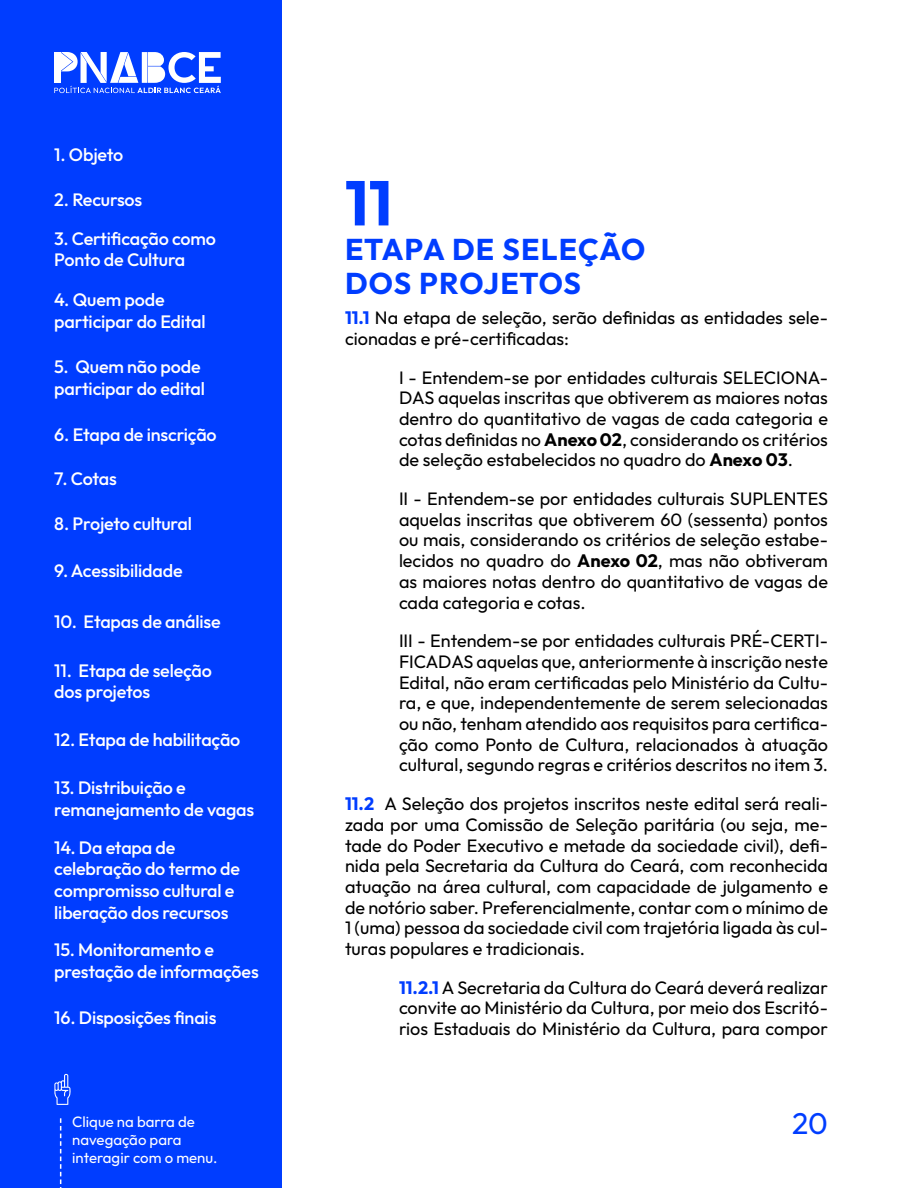
<style>
.page{position:relative;width:918px;height:1188px;background:#fff}
.page>*{position:absolute;margin:0;border:0;box-sizing:border-box;transform-origin:0 0}
.t1{font:700 63px "Outfit";color:#003dff}
.t2{font:700 30px/34.5px "Outfit";letter-spacing:.025em;color:#003dff}
.t3{font:30px "Outfit";color:#003dff}
.t4{font:18px/20.7px "Outfit";color:#000;text-align:justify}
.t5{font:500 18px/21.6px "Outfit";letter-spacing:-.01em;color:#fff}
.t6{font:15px/18px "Outfit";color:#fff}
.s1{font-weight:700;color:#003dff}
.s2{font-weight:700}
</style>
<div class="page">
<div style="left:0;top:0;width:282px;height:1188px;background:#003dff"></div>
<svg style="left:54px;top:52px;width:167px;height:41px"></svg>
<svg style="left:54px;top:1073px;width:17px;height:32px"></svg>
<svg style="left:60px;top:1118px;width:1px;height:70px"></svg>
<p class="t5" style="left:54px;top:144px;width:70px">1. Objeto</p>
<p class="t5" style="left:54px;top:188px;width:90px">2. Recursos</p>
<p class="t5" style="left:54px;top:227px;width:163px">3. Certificação como<br>Ponto de Cultura</p>
<p class="t5" style="left:54px;top:289px;width:153px">4. Quem pode participar do Edital</p>
<p class="t5" style="left:54px;top:355px;width:152px">5. Quem não pode participar do edital</p>
<p class="t5" style="left:54px;top:423px;width:164px">6. Etapa de inscrição</p>
<p class="t5" style="left:54px;top:468px;width:64px">7. Cotas</p>
<p class="t5" style="left:54px;top:512px;width:139px">8. Projeto cultural</p>
<p class="t5" style="left:54px;top:560px;width:130px">9. Acessibilidade</p>
<p class="t5" style="left:54px;top:610px;width:168px">10. Etapas de análise</p>
<p class="t5" style="left:54px;top:659px;width:159px">11. Etapa de seleção dos projetos</p>
<p class="t5" style="left:54px;top:729px;width:188px">12. Etapa de habilitação</p>
<p class="t5" style="left:54px;top:777px;width:201px">13. Distribuição e remanejamento de vagas</p>
<p class="t5" style="left:54px;top:836px;width:187px">14. Da etapa de celebração do termo de compromisso cultural e liberação dos recursos</p>
<p class="t5" style="left:54px;top:939px;width:206px">15. Monitoramento e prestação de informações</p>
<p class="t5" style="left:54px;top:1007px;width:164px">16. Disposições finais</p>
<h1 class="t1" style="left:345px;top:164px;width:49px">11</h1>
<h2 class="t2" style="left:345px;top:231px;width:302px">ETAPA DE SELEÇÃO<br>DOS PROJETOS</h2>
<p class="t4" style="left:345px;top:307px;width:484px"><span class="s1">11.1</span> Na etapa de seleção, serão definidas as entidades sele&shy;cionadas e pré-certificadas:</p>
<p class="t4" style="left:399px;top:366px;width:431px">I - Entendem-se por entidades culturais SELECIONA-DAS aquelas inscritas que obtiverem as maiores notas dentro do quantitativo de vagas de cada categoria e cotas definidas no <span class="s2">Anexo 02</span>, considerando os critérios de seleção estabelecidos no quadro do <span class="s2">Anexo 03</span>.</p>
<p class="t4" style="left:399px;top:488px;width:431px">II - Entendem-se por entidades culturais SUPLENTES aquelas inscritas que obtiverem 60 (sessenta) pontos ou mais, considerando os critérios de seleção estabe&shy;lecidos no quadro do <span class="s2">Anexo 02</span>, mas não obtiveram as maiores notas dentro do quantitativo de vagas de cada categoria e cotas.</p>
<p class="t4" style="left:399px;top:630px;width:431px">III - Entendem-se por entidades culturais PRÉ-CERTI-FICADAS aquelas que, anteriormente à inscrição neste Edital, não eram certificadas pelo Ministério da Cultu&shy;ra, e que, independentemente de serem selecionadas ou não, tenham atendido aos requisitos para certifica&shy;ção como Ponto de Cultura, relacionados à atuação cultural, segundo regras e critérios descritos no item 3.</p>
<p class="t4" style="left:345px;top:793px;width:485px"><span class="s1">11.2</span> A Seleção dos projetos inscritos neste edital será reali&shy;zada por uma Comissão de Seleção paritária (ou seja, me&shy;tade do Poder Executivo e metade da sociedade civil), defi&shy;nida pela Secretaria da Cultura do Ceará, com reconhecida atuação na área cultural, com capacidade de julgamento e de notório saber. Preferencialmente, contar com o mínimo de 1 (uma) pessoa da sociedade civil com trajetória ligada às cul&shy;turas populares e tradicionais.</p>
<p class="t4" style="left:399px;top:977px;width:431px"><span class="s1">11.2.1</span> A Secretaria da Cultura do Ceará deverá realizar convite ao Ministério da Cultura, por meio dos Escritó&shy;rios Estaduais do Ministério da Cultura, para compor</p>
<p class="t6" style="left:72px;top:1112px;width:124px">Clique na barra de</p>
<h2 class="t3" style="left:792px;top:1105px;width:37px">20</h2>
<p class="t6" style="left:72px;top:1130px;width:147px">navegação para interagir com o menu.</p>
</div>
